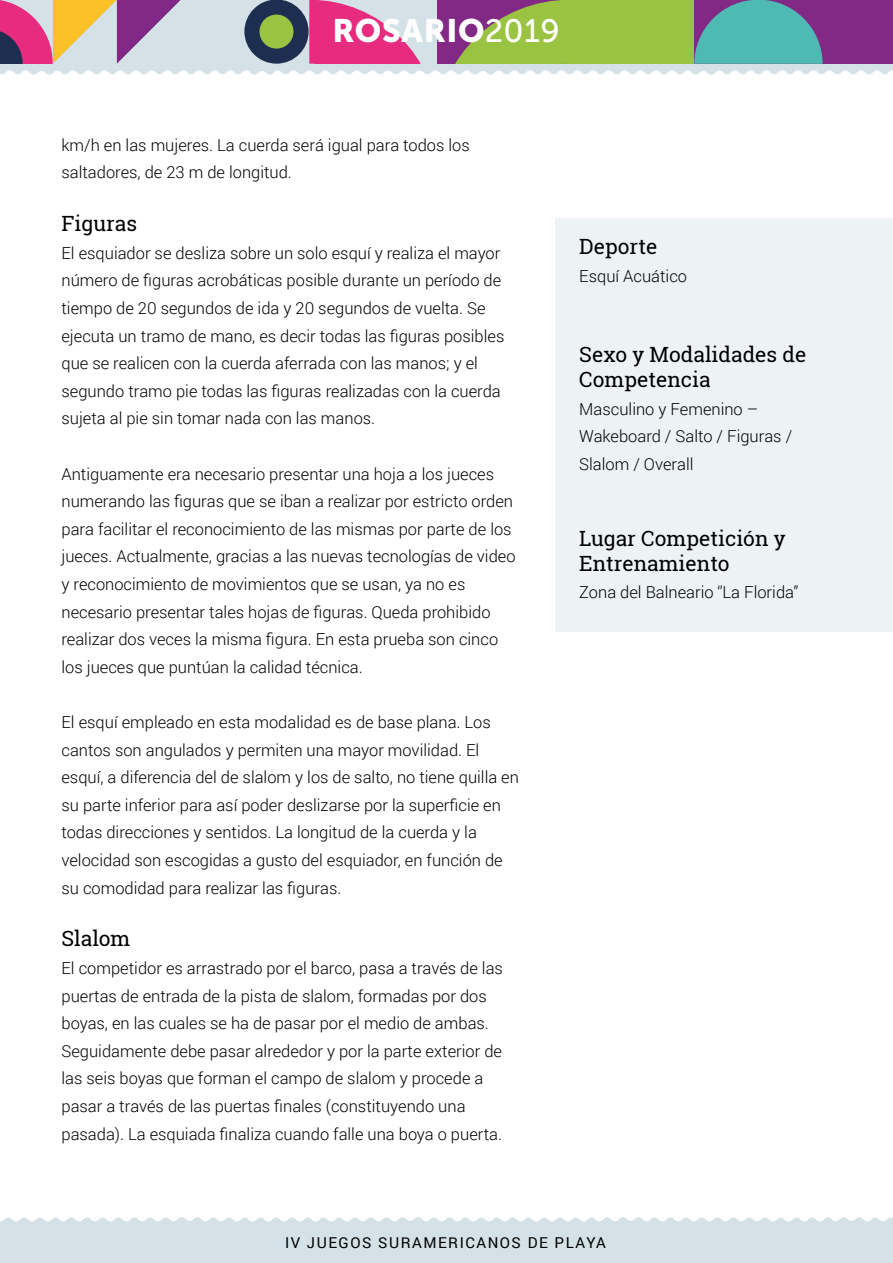
<style>
.page{position:relative;width:893px;height:1263px;background:#fff}
.page>*{position:absolute;margin:0;border:0;box-sizing:border-box;transform-origin:0 0}
.t1{font:32.25px "Museo Sans 900";letter-spacing:.02em;color:#fff}
.t2{font:21px/25.2px "Roboto Slab";color:#000}
.t3{font:300 16.5px/27.6px "Roboto";color:#000}
.t4{font:15px "Roboto";letter-spacing:.1em;color:#000}
.s1{font-family:"Museo Sans 500"}
</style>
<div class="page">
<svg style="left:0;top:0;width:893px;height:75px;background:#d7e1e5"></svg>
<div style="left:0;top:1217px;width:893px;height:46px;background:#d4e2e7"></div>
<div style="left:244px;top:0;width:65px;height:63px;background:#1d2e51;border-radius:50%"></div>
<div style="left:259px;top:15px;width:35px;height:34px;background:#99c340;border-radius:50%"></div>
<svg style="left:0;top:0;width:181px;height:63px;background:#c7939b"></svg>
<div style="left:558px;top:0;width:136px;height:63px;background:#99c340"></div>
<div style="left:694px;top:0;width:199px;height:63px;background:#812984"></div>
<svg style="left:309px;top:0;width:252px;height:63px;background:#b87983"></svg>
<svg style="left:694px;top:0;width:129px;height:63px"></svg>
<div style="left:555px;top:218px;width:338px;height:413px;background:#edf3f5"></div>
<h1 class="t1" style="left:332px;top:12px;width:229px">ROSARIO<span class="s1">2019</span></h1>
<p class="t3" style="left:61px;top:130px;width:410px">km/h en las mujeres. La cuerda será igual para todos los saltadores, de 23 m de longitud.</p>
<p class="t2" style="left:61px;top:211px;width:77px">Figuras</p>
<p class="t3" style="left:61px;top:238px;width:444px">El esquiador se desliza sobre un solo esquí y realiza el mayor número de figuras acrobáticas posible durante un período de tiempo de 20 segundos de ida y 20 segundos de vuelta. Se ejecuta un tramo de mano, es decir todas las figuras posibles que se realicen con la cuerda aferrada con las manos; y el segundo tramo pie todas las figuras realizadas con la cuerda sujeta al pie sin tomar nada con las manos.</p>
<p class="t3" style="left:61px;top:459px;width:456px">Antiguamente era necesario presentar una hoja a los jueces numerando las figuras que se iban a realizar por estricto orden para facilitar el reconocimiento de las mismas por parte de los jueces. Actualmente, gracias a las nuevas tecnologías de video y reconocimiento de movimientos que se usan, ya no es necesario presentar tales hojas de figuras. Queda prohibido realizar dos veces la misma figura. En esta prueba son cinco los jueces que puntúan la calidad técnica.</p>
<p class="t3" style="left:61px;top:708px;width:459px">El esquí empleado en esta modalidad es de base plana. Los cantos son angulados y permiten una mayor movilidad. El esquí, a diferencia del de slalom y los de salto, no tiene quilla en su parte inferior para así poder deslizarse por la superficie en todas direcciones y sentidos. La longitud de la cuerda y la velocidad son escogidas a gusto del esquiador, en función de su comodidad para realizar las figuras.</p>
<p class="t2" style="left:61px;top:926px;width:71px">Slalom</p>
<p class="t3" style="left:61px;top:954px;width:443px">El competidor es arrastrado por el barco, pasa a través de las puertas de entrada de la pista de slalom, formadas por dos boyas, en las cuales se ha de pasar por el medio de ambas.<br>Seguidamente debe pasar alrededor y por la parte exterior de las seis boyas que forman el campo de slalom y procede a pasar a través de las puertas finales (constituyendo una pasada). La esquiada finaliza cuando falle una boya o puerta.</p>
<p class="t2" style="left:579px;top:234px;width:80px">Deporte</p>
<p class="t3" style="left:579px;top:261px;width:109px">Esquí Acuático</p>
<p class="t2" style="left:579px;top:342px;width:229px">Sexo y Modalidades de<br>Competencia</p>
<p class="t3" style="left:579px;top:395px;width:214px">Masculino y Femenino –<br>Wakeboard / Salto / Figuras /<br>Slalom / Overall</p>
<p class="t2" style="left:579px;top:525px;width:208px">Lugar Competición y<br>Entrenamiento</p>
<p class="t3" style="left:579px;top:578px;width:221px">Zona del Balneario ‘’La Florida’’</p>
<p class="t4" style="left:285px;top:1232px;width:322px">IV JUEGOS SURAMERICANOS DE PLAYA</p>
</div>
